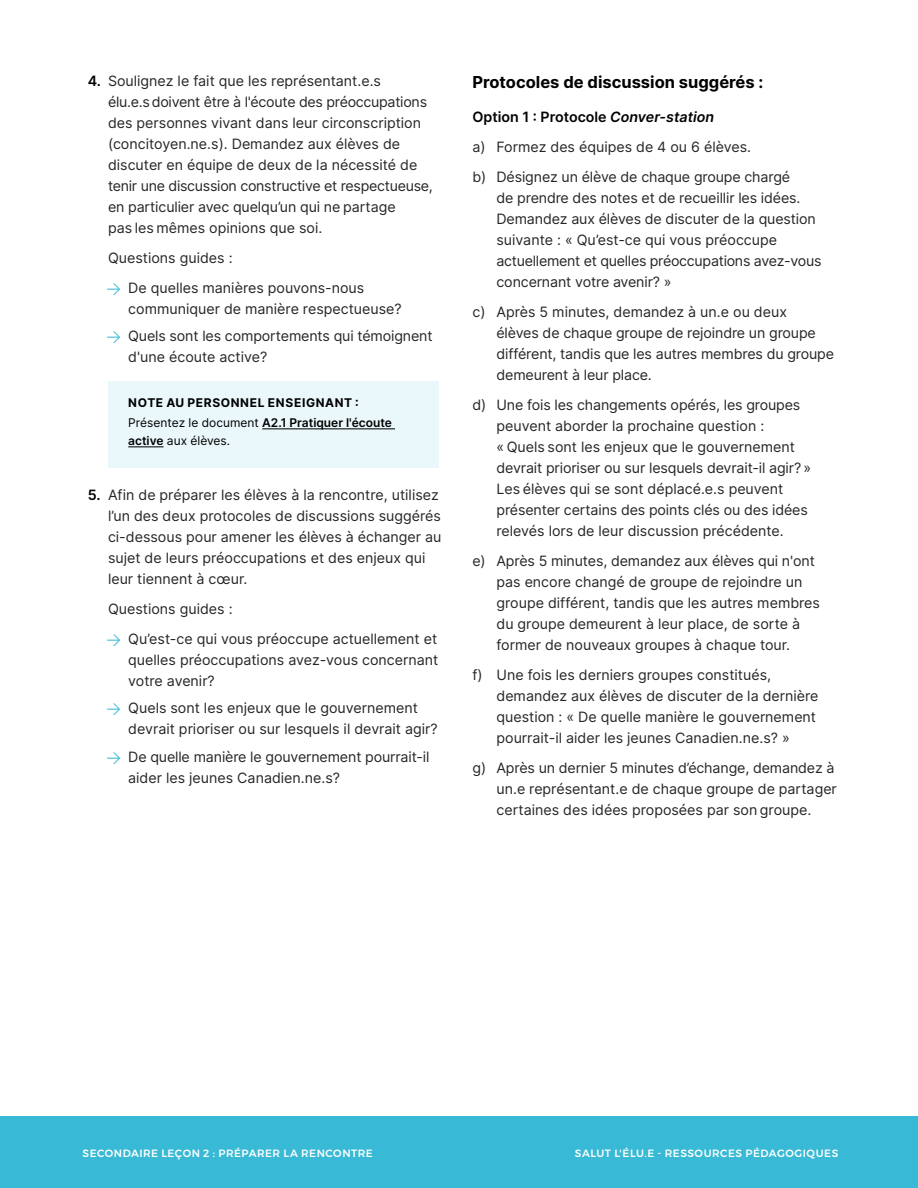
<style>
.page{position:relative;width:918px;height:1188px;background:#fff}
.page>*{position:absolute;margin:0;border:0;box-sizing:border-box;transform-origin:0 0}
.t1{font:700 16.5px "Inter";color:#000}
.Body_-_Indented{font:14.25px/21px "Inter";color:#252627}
.Body{font:600 14.25px "Inter";color:#000}
.Teacher_note_text_Indented{font:12px/18px "Inter";color:#000}
.Teacher_Notes_-_Hed_Indented{font:700 12px "Inter";letter-spacing:.055em;color:#000}
.t2{font:500 10.5px "Montserrat";letter-spacing:.05em;color:#fff}
.s1{font-weight:600;color:#000}
.s2{font-family:"DIN Pro";color:#38b9d5}
.s3{font-weight:600}
.s4{font-style:italic}
</style>
<div class="page">
<div style="left:108px;top:381px;width:331px;height:42px;background:#ebf8fb"></div>
<div style="left:108px;top:402px;width:331px;height:66px;background:#ebf8fb"></div>
<hr style="left:262px;top:428px;width:133px;height:1px;background:#000">
<hr style="left:128px;top:446px;width:36px;height:1px;background:#000">
<div style="left:0;top:1116px;width:918px;height:72px;background:#38b9d5"></div>
<p class="Body_-_Indented" style="left:108px;top:70px;width:326px;text-indent:-20px"><span class="s1">4.</span> Soulignez le fait que les représentant.e.s<br>élu.e.s doivent être à l'écoute des préoccupations des personnes vivant dans leur circonscription (concitoyen.ne.s). Demandez aux élèves de discuter en équipe de deux de la nécessité de tenir une discussion constructive et respectueuse, en particulier avec quelqu’un qui ne partage<br>pas les mêmes opinions que soi.</p>
<p class="Body_-_Indented" style="left:108px;top:247px;width:126px">Questions guides :</p>
<p class="Body_-_Indented" style="left:128px;top:277px;width:275px;text-indent:-22px"><span class="s2">→</span> De quelles manières pouvons-nous communiquer de manière respectueuse?</p>
<p class="Body_-_Indented" style="left:128px;top:325px;width:306px;text-indent:-22px"><span class="s2">→</span> Quels sont les comportements qui témoignent d'une écoute active?</p>
<p class="Teacher_Notes_-_Hed_Indented" style="left:128px;top:393px;width:232px">NOTE AU PERSONNEL ENSEIGNANT :</p>
<p class="Teacher_note_text_Indented" style="left:128px;top:413px;width:265px">Présentez le document <span class="s3">A2.1 Pratiquer l'écoute active</span> aux élèves.</p>
<p class="Body_-_Indented" style="left:108px;top:484px;width:335px;text-indent:-20px"><span class="s1">5.</span> Afin de préparer les élèves à la rencontre, utilisez l’un des deux protocoles de discussions suggérés ci-dessous pour amener les élèves à échanger au sujet de leurs préoccupations et des enjeux qui leur tiennent à cœur.</p>
<p class="Body_-_Indented" style="left:108px;top:598px;width:126px">Questions guides :</p>
<p class="Body_-_Indented" style="left:128px;top:628px;width:312px;text-align:justify;text-indent:-22px"><span class="s2">→</span> Qu’est-ce qui vous préoccupe actuellement et quelles préoccupations avez-vous concernant votre avenir?</p>
<p class="Body_-_Indented" style="left:128px;top:697px;width:311px;text-indent:-22px"><span class="s2">→</span> Quels sont les enjeux que le gouvernement devrait prioriser ou sur lesquels il devrait agir?</p>
<p class="Body_-_Indented" style="left:128px;top:746px;width:303px;text-indent:-22px"><span class="s2">→</span> De quelle manière le gouvernement pourrait-il aider les jeunes Canadien.ne.s?</p>
<h4 class="t1" style="left:472px;top:70px;width:292px">Protocoles de discussion suggérés :</h4>
<p class="Body" style="left:472px;top:107px;width:243px">Option 1 : Protocole <span class="s4">Conver-station</span></p>
<p class="Body_-_Indented" style="left:472px;top:136px;width:280px">a) Formez des équipes de 4 ou 6 élèves.</p>
<p class="Body_-_Indented" style="left:496px;top:166px;width:326px;text-indent:-24px">b) Désignez un élève de chaque groupe chargé<br>de prendre des notes et de recueillir les idées.<br>Demandez aux élèves de discuter de la question suivante : « Qu’est-ce qui vous préoccupe actuellement et quelles préoccupations avez-vous concernant votre avenir? »</p>
<p class="Body_-_Indented" style="left:496px;top:301px;width:339px;text-indent:-24px">c) Après 5 minutes, demandez à un.e ou deux<br>élèves de chaque groupe de rejoindre un groupe différent, tandis que les autres membres du groupe demeurent à leur place.</p>
<p class="Body_-_Indented" style="left:496px;top:394px;width:316px;text-indent:-24px">d) Une fois les changements opérés, les groupes peuvent aborder la prochaine question :<br>« Quels sont les enjeux que le gouvernement devrait prioriser ou sur lesquels devrait-il agir? » Les élèves qui se sont déplacé.e.s peuvent présenter certains des points clés ou des idées relevés lors de leur discussion précédente.</p>
<p class="Body_-_Indented" style="left:496px;top:550px;width:325px;text-indent:-24px">e) Après 5 minutes, demandez aux élèves qui n'ont pas encore changé de groupe de rejoindre un groupe différent, tandis que les autres membres du groupe demeurent à leur place, de sorte à former de nouveaux groupes à chaque tour.</p>
<p class="Body_-_Indented" style="left:496px;top:664px;width:324px;text-indent:-24px">f) Une fois les derniers groupes constitués, demandez aux élèves de discuter de la dernière question : « De quelle manière le gouvernement pourrait-il aider les jeunes Canadien.ne.s? »</p>
<p class="Body_-_Indented" style="left:496px;top:757px;width:342px;text-indent:-24px">g) Après un dernier 5 minutes d’échange, demandez à un.e représentant.e de chaque groupe de partager certaines des idées proposées par son groupe.</p>
<p class="t2" style="left:83px;top:1145px;width:292px">SECONDAIRE LEÇON 2 : PRÉPARER LA RENCONTRE</p>
<p class="t2" style="left:575px;top:1145px;width:265px">SALUT L'ÉLU.E - RESSOURCES PÉDAGOGIQUES</p>
</div>
